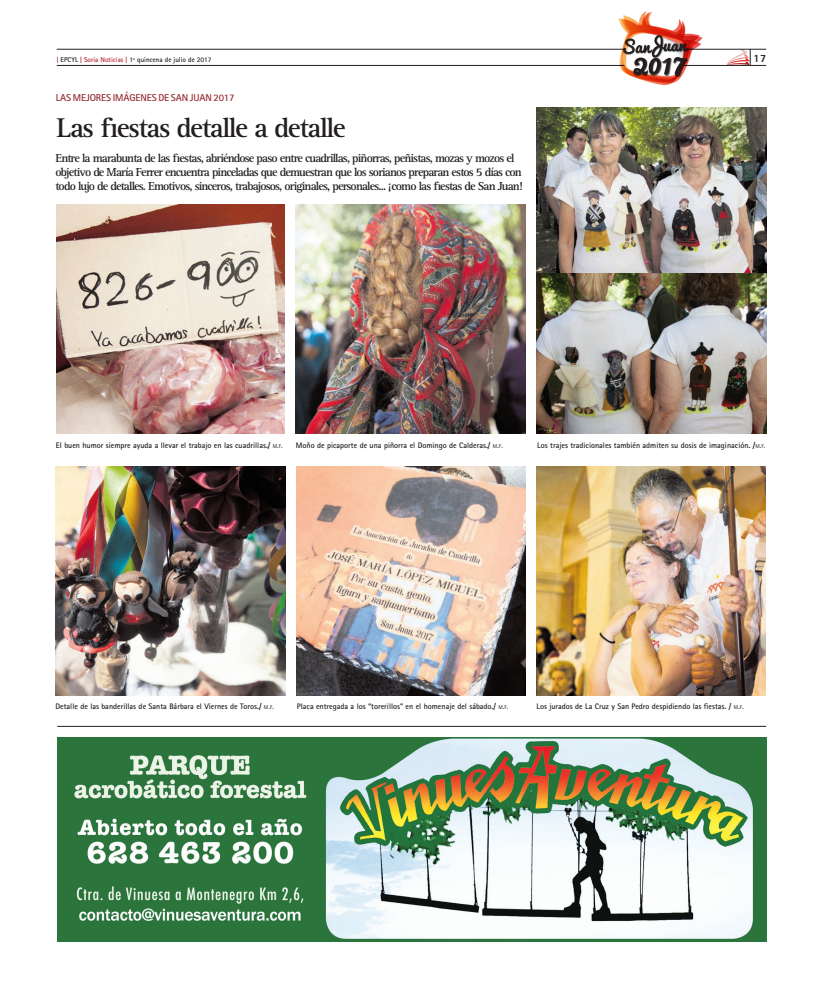
<style>
.page{position:relative;width:823px;height:993px;background:#fff}
.page>*{position:absolute;margin:0;border:0;box-sizing:border-box;transform-origin:0 0}
.t1{font:700 28px "Rotis Serif Std";letter-spacing:-.05em;color:#231f20}
.t2{font:700 12px/14px "Rotis Serif Std";letter-spacing:-.07em;color:#231f20}
.t3{font:800 11px "Rotis Sans Serif Std";color:#231f20}
.t4{font:700 10px "Rotis Sans Serif Std";letter-spacing:-.01em;color:#962e33}
.t5{font:700 8px "Rotis Sans Serif Std";color:#231f20}
.t6{font:700 7px "Rotis Sans Serif Std";color:#231f20}
.s1{color:#b61f2d}
.s2{font-weight:400;font-size:5.6px}
.s3{font-weight:400}
</style>
<div class="page">
<hr style="left:57px;top:726px;width:708px;height:1px;background:#231f20">
<hr style="left:57px;top:65px;width:708px;height:1px;background:#231f20">
<hr style="left:57px;top:49px;width:708px;height:1px;background:#231f20">
<svg style="left:725px;top:49px;width:25px;height:16px"></svg>
<img style="left:57px;top:204px;width:228px;height:229px">
<img style="left:56px;top:466px;width:229px;height:229px">
<img style="left:296px;top:204px;width:229px;height:229px">
<img style="left:296px;top:466px;width:229px;height:229px">
<img style="left:536px;top:272px;width:230px;height:161px">
<img style="left:536px;top:108px;width:230px;height:164px">
<img style="left:536px;top:466px;width:229px;height:229px">
<img style="left:618px;top:11px;width:84px;height:74px">
<img style="left:57px;top:737px;width:709px;height:204px">
<p class="t6" style="left:57px;top:56px;width:156px"><span class="s1">|</span> EPCYL <span class="s1">| Soria Noticias |</span> 1ª quincena de julio de 2017</p>
<h3 class="t3" style="left:753px;top:52px;width:14px">17</h3>
<p class="t4" style="left:56px;top:92px;width:180px">LAS MEJORES IMÁGENES DE SAN JUAN 2017</p>
<h1 class="t1" style="left:56px;top:111px;width:291px">Las fiestas detalle a detalle</h1>
<p class="t2" style="left:55px;top:151px;width:468px">Entre la marabunta de las fiestas, abriéndose paso entre cuadrillas, piñorras, peñistas, mozas y mozos el objetivo de María Ferrer encuentra pinceladas que demuestran que los sorianos preparan estos 5 días con todo lujo de detalles. Emotivos, sinceros, trabajosos, originales, personales... ¡como las fiestas de San Juan!</p>
<p class="t5" style="left:56px;top:440px;width:228px">El buen humor siempre ayuda a llevar el trabajo en las cuadrillas./ <span class="s2">M</span><span class="s3">.</span><span class="s2">F</span><span class="s3">.</span></p>
<p class="t5" style="left:296px;top:440px;width:208px">Moño de picaporte de una piñorra el Domingo de Calderas./ <span class="s2">M</span><span class="s3">.</span><span class="s2">F</span><span class="s3">.</span></p>
<p class="t5" style="left:537px;top:440px;width:229px">Los trajes tradicionales también admiten su dosis de imaginación. /<span class="s2">M</span><span class="s3">.</span><span class="s2">F</span><span class="s3">.</span></p>
<p class="t5" style="left:55px;top:701px;width:220px">Detalle de las banderillas de Santa Bárbara el Viernes de Toros./ <span class="s2">M</span><span class="s3">.</span><span class="s2">F</span><span class="s3">.</span></p>
<p class="t5" style="left:296px;top:701px;width:213px">Placa entregada a los “torerillos” en el homenaje del sábado./ <span class="s2">M</span><span class="s3">.</span><span class="s2">F</span><span class="s3">.</span></p>
<p class="t5" style="left:536px;top:701px;width:209px">Los jurados de La Cruz y San Pedro despidiendo las fiestas. / <span class="s2">M</span><span class="s3">.</span><span class="s2">F</span><span class="s3">.</span></p>
</div>
